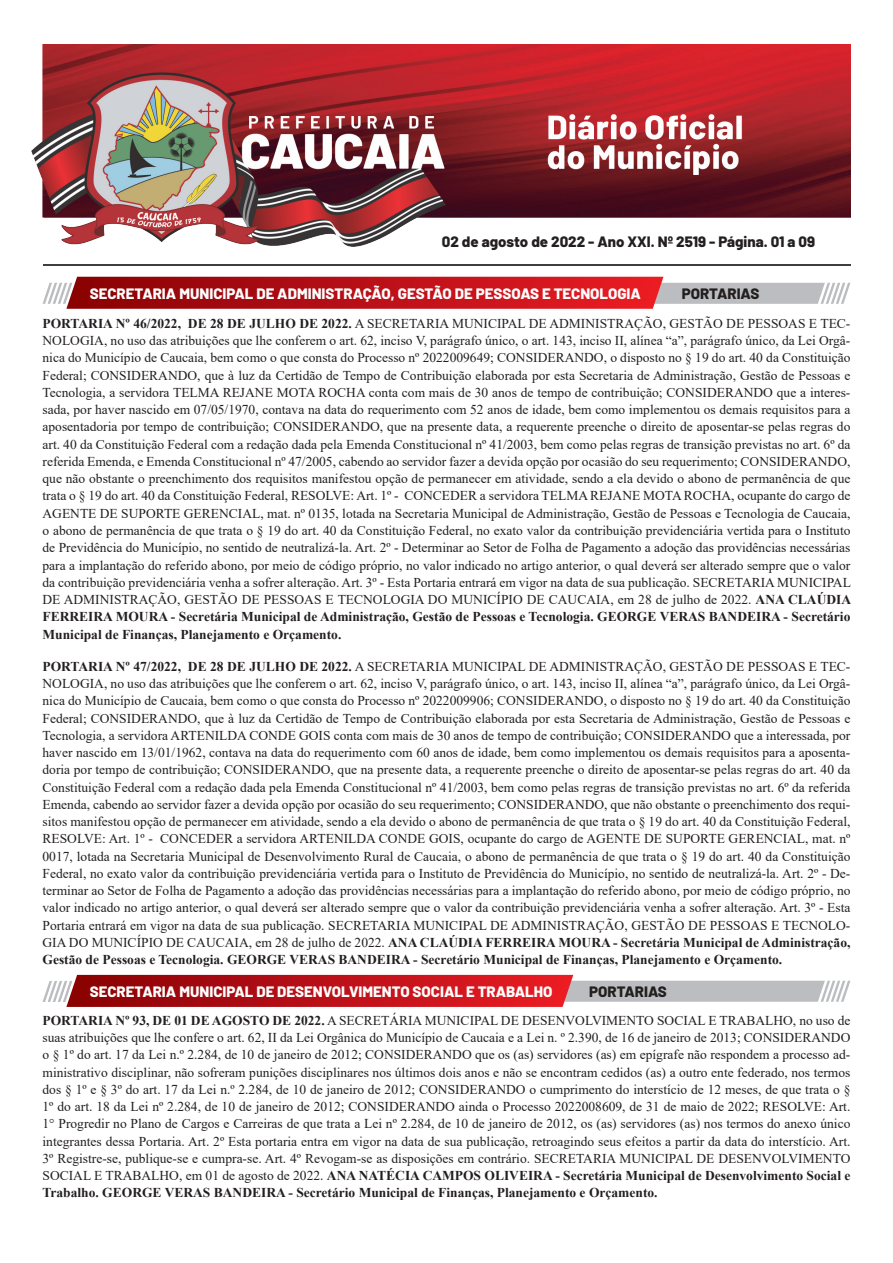
<style>
.page{position:relative;width:893px;height:1263px;background:#fff}
.page>*{position:absolute;margin:0;border:0;box-sizing:border-box;transform-origin:0 0}
.t1{font:800 15px "Barlow";color:#fff}
.identificação_dom{font:800 15px "Barlow";color:#231f20}
.titulo_2{font:800 15px "Barlow";color:#231f20}
.t2{font:13.5px/17.2px "Times New Roman";color:#231f20;text-align:justify}
.s1{font-weight:700}
</style>
<div class="page">
<img style="left:32px;top:45px;width:819px;height:202px">
<hr style="left:43px;top:265px;width:808px;height:1px;background:#3e3e3f">
<svg style="left:42px;top:277px;width:809px;height:32px;background:#c2484d"></svg>
<svg style="left:42px;top:975px;width:809px;height:32px;background:#c55d61"></svg>
<p class="identificação_dom" style="left:442px;top:230px;width:375px">02 de agosto de 2022 - Ano XXI. Nº 2519 - Página. 01 a 09</p>
<p class="t1" style="left:90px;top:283px;width:552px">SECRETARIA MUNICIPAL DE ADMINISTRAÇÃO, GESTÃO DE PESSOAS E TECNOLOGIA</p>
<p class="titulo_2" style="left:682px;top:283px;width:79px">PORTARIAS</p>
<p class="t2" style="left:43px;top:314px;width:810px"><span class="s1">PORTARIA Nº 46/2022, DE 28 DE JULHO DE 2022.</span> A SECRETARIA MUNICIPAL DE ADMINISTRAÇÃO, GESTÃO DE PESSOAS E TEC-NOLOGIA, no uso das atribuições que lhe conferem o art. 62, inciso V, parágrafo único, o art. 143, inciso II, alínea “a”, parágrafo único, da Lei Orgâ&shy;nica do Município de Caucaia, bem como o que consta do Processo nº 2022009649; CONSIDERANDO, o disposto no § 19 do art. 40 da Constituição Federal; CONSIDERANDO, que à luz da Certidão de Tempo de Contribuição elaborada por esta Secretaria de Administração, Gestão de Pessoas e Tecnologia, a servidora TELMA REJANE MOTA ROCHA conta com mais de 30 anos de tempo de contribuição; CONSIDERANDO que a interes&shy;sada, por haver nascido em 07/05/1970, contava na data do requerimento com 52 anos de idade, bem como implementou os demais requisitos para a aposentadoria por tempo de contribuição; CONSIDERANDO, que na presente data, a requerente preenche o direito de aposentar-se pelas regras do art. 40 da Constituição Federal com a redação dada pela Emenda Constitucional nº 41/2003, bem como pelas regras de transição previstas no art. 6º da referida Emenda, e Emenda Constitucional nº 47/2005, cabendo ao servidor fazer a devida opção por ocasião do seu requerimento; CONSIDERANDO, que não obstante o preenchimento dos requisitos manifestou opção de permanecer em atividade, sendo a ela devido o abono de permanência de que trata o § 19 do art. 40 da Constituição Federal, RESOLVE: Art. 1º - CONCEDER a servidora TELMA REJANE MOTA ROCHA, ocupante do cargo de AGENTE DE SUPORTE GERENCIAL, mat. nº 0135, lotada na Secretaria Municipal de Administração, Gestão de Pessoas e Tecnologia de Caucaia, o abono de permanência de que trata o § 19 do art. 40 da Constituição Federal, no exato valor da contribuição previdenciária vertida para o Instituto de Previdência do Município, no sentido de neutralizá-la. Art. 2º - Determinar ao Setor de Folha de Pagamento a adoção das providências necessárias para a implantação do referido abono, por meio de código próprio, no valor indicado no artigo anterior, o qual deverá ser alterado sempre que o valor da contribuição previdenciária venha a sofrer alteração. Art. 3º - Esta Portaria entrará em vigor na data de sua publicação. SECRETARIA MUNICIPAL DE ADMINISTRAÇÃO, GESTÃO DE PESSOAS E TECNOLOGIA DO MUNICÍPIO DE CAUCAIA, em 28 de julho de 2022. <span class="s1">ANA CLAÚDIA FERREIRA MOURA - Secretária Municipal de Administração, Gestão de Pessoas e Tecnologia. GEORGE VERAS BANDEIRA - Secretário Municipal de Finanças, Planejamento e Orçamento.</span></p>
<p class="t2" style="left:43px;top:657px;width:809px"><span class="s1">PORTARIA Nº 47/2022, DE 28 DE JULHO DE 2022.</span> A SECRETARIA MUNICIPAL DE ADMINISTRAÇÃO, GESTÃO DE PESSOAS E TEC-NOLOGIA, no uso das atribuições que lhe conferem o art. 62, inciso V, parágrafo único, o art. 143, inciso II, alínea “a”, parágrafo único, da Lei Orgâ&shy;nica do Município de Caucaia, bem como o que consta do Processo nº 2022009906; CONSIDERANDO, o disposto no § 19 do art. 40 da Constituição Federal; CONSIDERANDO, que à luz da Certidão de Tempo de Contribuição elaborada por esta Secretaria de Administração, Gestão de Pessoas e Tecnologia, a servidora ARTENILDA CONDE GOIS conta com mais de 30 anos de tempo de contribuição; CONSIDERANDO que a interessada, por haver nascido em 13/01/1962, contava na data do requerimento com 60 anos de idade, bem como implementou os demais requisitos para a aposenta&shy;doria por tempo de contribuição; CONSIDERANDO, que na presente data, a requerente preenche o direito de aposentar-se pelas regras do art. 40 da Constituição Federal com a redação dada pela Emenda Constitucional nº 41/2003, bem como pelas regras de transição previstas no art. 6º da referida Emenda, cabendo ao servidor fazer a devida opção por ocasião do seu requerimento; CONSIDERANDO, que não obstante o preenchimento dos requi&shy;sitos manifestou opção de permanecer em atividade, sendo a ela devido o abono de permanência de que trata o § 19 do art. 40 da Constituição Federal, RESOLVE: Art. 1º - CONCEDER a servidora ARTENILDA CONDE GOIS, ocupante do cargo de AGENTE DE SUPORTE GERENCIAL, mat. nº 0017, lotada na Secretaria Municipal de Desenvolvimento Rural de Caucaia, o abono de permanência de que trata o § 19 do art. 40 da Constituição Federal, no exato valor da contribuição previdenciária vertida para o Instituto de Previdência do Município, no sentido de neutralizá-la. Art. 2º - De&shy;terminar ao Setor de Folha de Pagamento a adoção das providências necessárias para a implantação do referido abono, por meio de código próprio, no valor indicado no artigo anterior, o qual deverá ser alterado sempre que o valor da contribuição previdenciária venha a sofrer alteração. Art. 3º - Esta Portaria entrará em vigor na data de sua publicação. SECRETARIA MUNICIPAL DE ADMINISTRAÇÃO, GESTÃO DE PESSOAS E TECNOLO-GIA DO MUNICÍPIO DE CAUCAIA, em 28 de julho de 2022. <span class="s1">ANA CLAÚDIA FERREIRA MOURA - Secretária Municipal de Administração, Gestão de Pessoas e Tecnologia. GEORGE VERAS BANDEIRA - Secretário Municipal de Finanças, Planejamento e Orçamento.</span></p>
<p class="t1" style="left:90px;top:981px;width:464px">SECRETARIA MUNICIPAL DE DESENVOLVIMENTO SOCIAL E TRABALHO</p>
<p class="titulo_2" style="left:589px;top:981px;width:79px">PORTARIAS</p>
<p class="t2" style="left:43px;top:1011px;width:809px"><span class="s1">PORTARIA Nº 93, DE 01 DE AGOSTO DE 2022.</span> A SECRETÁRIA MUNICIPAL DE DESENVOLVIMENTO SOCIAL E TRABALHO, no uso de suas atribuições que lhe confere o art. 62, II da Lei Orgânica do Município de Caucaia e a Lei n. º 2.390, de 16 de janeiro de 2013; CONSIDERANDO o § 1º do art. 17 da Lei n.º 2.284, de 10 de janeiro de 2012; CONSIDERANDO que os (as) servidores (as) em epígrafe não respondem a processo ad&shy;ministrativo disciplinar, não sofreram punições disciplinares nos últimos dois anos e não se encontram cedidos (as) a outro ente federado, nos termos dos § 1º e § 3º do art. 17 da Lei n.º 2.284, de 10 de janeiro de 2012; CONSIDERANDO o cumprimento do interstício de 12 meses, de que trata o § 1º do art. 18 da Lei nº 2.284, de 10 de janeiro de 2012; CONSIDERANDO ainda o Processo 2022008609, de 31 de maio de 2022; RESOLVE: Art.<br>1° Progredir no Plano de Cargos e Carreiras de que trata a Lei nº 2.284, de 10 de janeiro de 2012, os (as) servidores (as) nos termos do anexo único integrantes dessa Portaria. Art. 2º Esta portaria entra em vigor na data de sua publicação, retroagindo seus efeitos a partir da data do interstício. Art.<br>3º Registre-se, publique-se e cumpra-se. Art. 4º Revogam-se as disposições em contrário. SECRETARIA MUNICIPAL DE DESENVOLVIMENTO SOCIAL E TRABALHO, em 01 de agosto de 2022. <span class="s1">ANA NATÉCIA CAMPOS OLIVEIRA - Secretária Municipal de Desenvolvimento Social e Trabalho. GEORGE VERAS BANDEIRA - Secretário Municipal de Finanças, Planejamento e Orçamento.</span></p>
</div>
